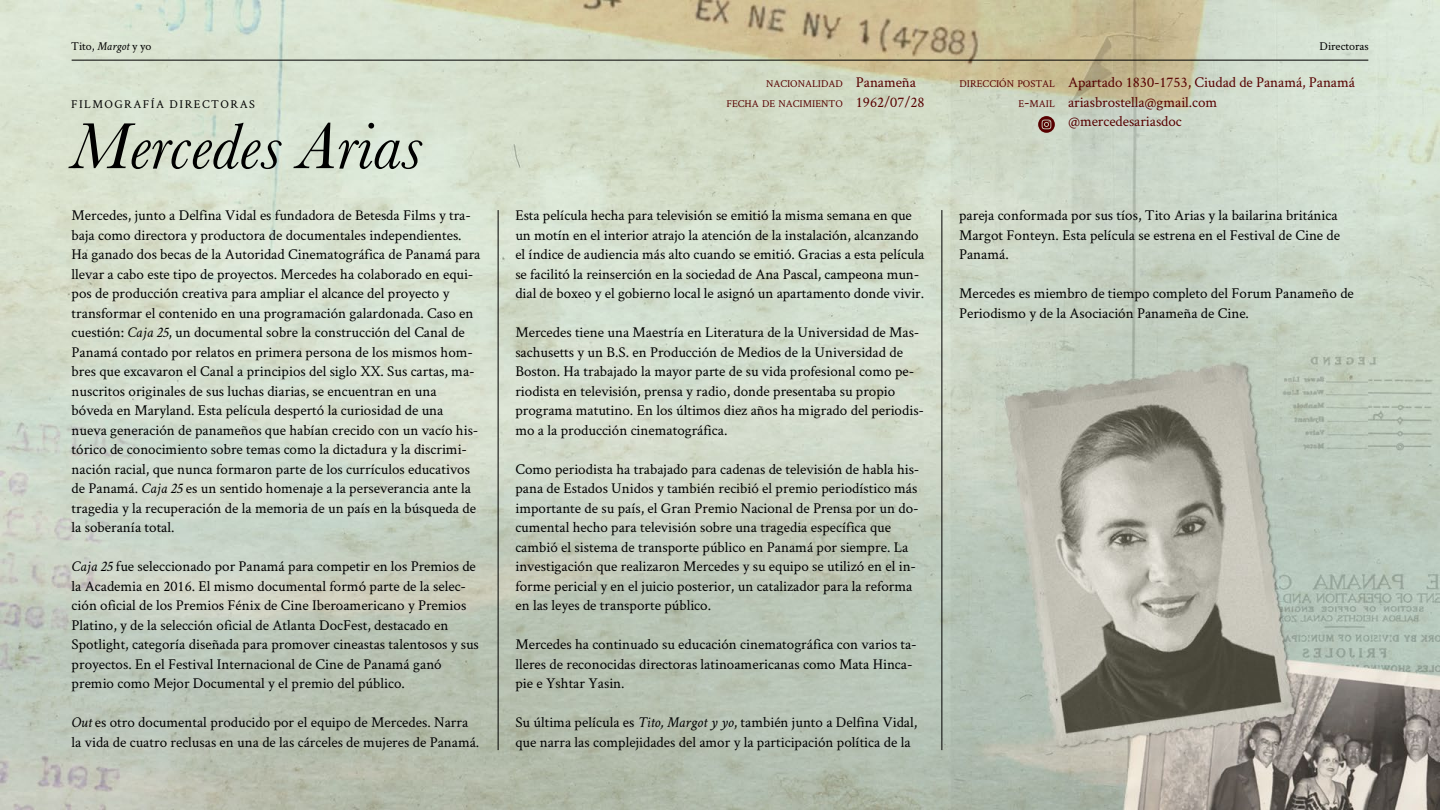
<style>
.page{position:relative;width:1440px;height:810px;background:#fff}
.page>*{position:absolute;margin:0;border:0;box-sizing:border-box;transform-origin:0 0}
.t1{font:italic 67.5px "Baskerville";color:#000}
.t2{font:15px/19.5px "Crimson Text";color:#000}
.t3{font:15px/19.5px "Crimson Text";letter-spacing:-.005em;color:#570000}
.t4{font:12px "Crimson Text";letter-spacing:.12em;color:#000}
.t5{font:12px "Crimson Text";color:#000}
.t6{font:10.5px/19.5px "Crimson Text";letter-spacing:-.005em;color:#570000;text-align:right}
.s1{font-style:italic}
.s2{font-size:15px}
</style>
<div class="page">
<img style="left:0;top:0;width:1440px;height:810px">
<hr style="left:72px;top:60px;width:1296px;height:1px;background:#000">
<hr style="left:498px;top:210px;width:1px;height:540px;background:#000">
<hr style="left:942px;top:210px;width:1px;height:540px;background:#000">
<svg style="left:1038px;top:116px;width:17px;height:17px"></svg>
<p class="t4" style="left:71px;top:38px;width:82px">Tito, <span class="s1">Margot</span> y yo</p>
<p class="t4" style="left:71px;top:96px;width:185px">FILMOGRAFÍA DIRECTORAS</p>
<h1 class="t1" style="left:71px;top:101px;width:353px">Mercedes Arias</h1>
<p class="t2" style="left:72px;top:205px;width:410px">Mercedes, junto a Delfina Vidal es fundadora de Betesda Films y tra&shy;baja como directora y productora de documentales independientes.<br>Ha ganado dos becas de la Autoridad Cinematográfica de Panamá para llevar a cabo este tipo de proyectos. Mercedes ha colaborado en equi&shy;pos de producción creativa para ampliar el alcance del proyecto y transformar el contenido en una programación galardonada. Caso en cuestión: <span class="s1">Caja 25</span>, un documental sobre la construcción del Canal de Panamá contado por relatos en primera persona de los mismos hom&shy;bres que excavaron el Canal a principios del siglo XX. Sus cartas, ma&shy;nuscritos originales de sus luchas diarias, se encuentran en una bóveda en Maryland. Esta película despertó la curiosidad de una nueva generación de panameños que habían crecido con un vacío his&shy;tórico de conocimiento sobre temas como la dictadura y la discrimi&shy;nación racial, que nunca formaron parte de los currículos educativos de Panamá. <span class="s1">Caja 25</span> es un sentido homenaje a la perseverancia ante la tragedia y la recuperación de la memoria de un país en la búsqueda de la soberanía total.</p>
<p class="t2" style="left:72px;top:556px;width:409px"><span class="s1">Caja 25</span> fue seleccionado por Panamá para competir en los Premios de la Academia en 2016. El mismo documental formó parte de la selec&shy;ción oficial de los Premios Fénix de Cine Iberoamericano y Premios Platino, y de la selección oficial de Atlanta DocFest, destacado en Spotlight, categoría diseñada para promover cineastas talentosos y sus proyectos. En el Festival Internacional de Cine de Panamá ganó premio como Mejor Documental y el premio del público.</p>
<p class="t2" style="left:72px;top:712px;width:409px"><span class="s1">Out</span> es otro documental producido por el equipo de Mercedes. Narra la vida de cuatro reclusas en una de las cárceles de mujeres de Panamá.</p>
<p class="t5" style="left:1320px;top:38px;width:51px">Directoras</p>
<p class="t6" style="left:726px;top:74px;width:118px">NACIONALIDAD<br>FECHA DE NACIMIENTO</p>
<p class="t3" style="left:856px;top:72px;width:70px">Panameña<br>1962/07/28</p>
<p class="t6" style="left:959px;top:74px;width:97px">DIRECCIÓN POSTAL<br>E<span class="s2">-</span>MAIL</p>
<p class="t3" style="left:1068px;top:72px;width:288px">Apartado 1830-1753, Ciudad de Panamá, Panamá ariasbrostella@gmail.com<br>@mercedesariasdoc</p>
<p class="t2" style="left:515px;top:205px;width:411px">Esta película hecha para televisión se emitió la misma semana en que un motín en el interior atrajo la atención de la instalación, alcanzando el índice de audiencia más alto cuando se emitió. Gracias a esta película se facilitó la reinserción en la sociedad de Ana Pascal, campeona mun&shy;dial de boxeo y el gobierno local le asignó un apartamento donde vivir.</p>
<p class="t2" style="left:515px;top:322px;width:410px">Mercedes tiene una Maestría en Literatura de la Universidad de Mas&shy;sachusetts y un B.S. en Producción de Medios de la Universidad de Boston. Ha trabajado la mayor parte de su vida profesional como pe&shy;riodista en televisión, prensa y radio, donde presentaba su propio programa matutino. En los últimos diez años ha migrado del periodis&shy;mo a la producción cinematográfica.</p>
<p class="t2" style="left:515px;top:459px;width:406px">Como periodista ha trabajado para cadenas de televisión de habla his&shy;pana de Estados Unidos y también recibió el premio periodístico más importante de su país, el Gran Premio Nacional de Prensa por un do&shy;cumental hecho para televisión sobre una tragedia específica que cambió el sistema de transporte público en Panamá por siempre. La investigación que realizaron Mercedes y su equipo se utilizó en el in&shy;forme pericial y en el juicio posterior, un catalizador para la reforma en las leyes de transporte público.</p>
<p class="t2" style="left:515px;top:634px;width:403px">Mercedes ha continuado su educación cinematográfica con varios ta&shy;lleres de reconocidas directoras latinoamericanas como Mata Hinca&shy;pie e Yshtar Yasin.</p>
<p class="t2" style="left:515px;top:712px;width:403px">Su última película es <span class="s1">Tito, Margot y yo</span>, también junto a Delfina Vidal, que narra las complejidades del amor y la participación política de la</p>
<p class="t2" style="left:959px;top:205px;width:383px">pareja conformada por sus tíos, Tito Arias y la bailarina británica<br>Margot Fonteyn. Esta película se estrena en el Festival de Cine de<br>Panamá.</p>
<p class="t2" style="left:959px;top:283px;width:396px">Mercedes es miembro de tiempo completo del Forum Panameño de<br>Periodismo y de la Asociación Panameña de Cine.</p>
</div>
